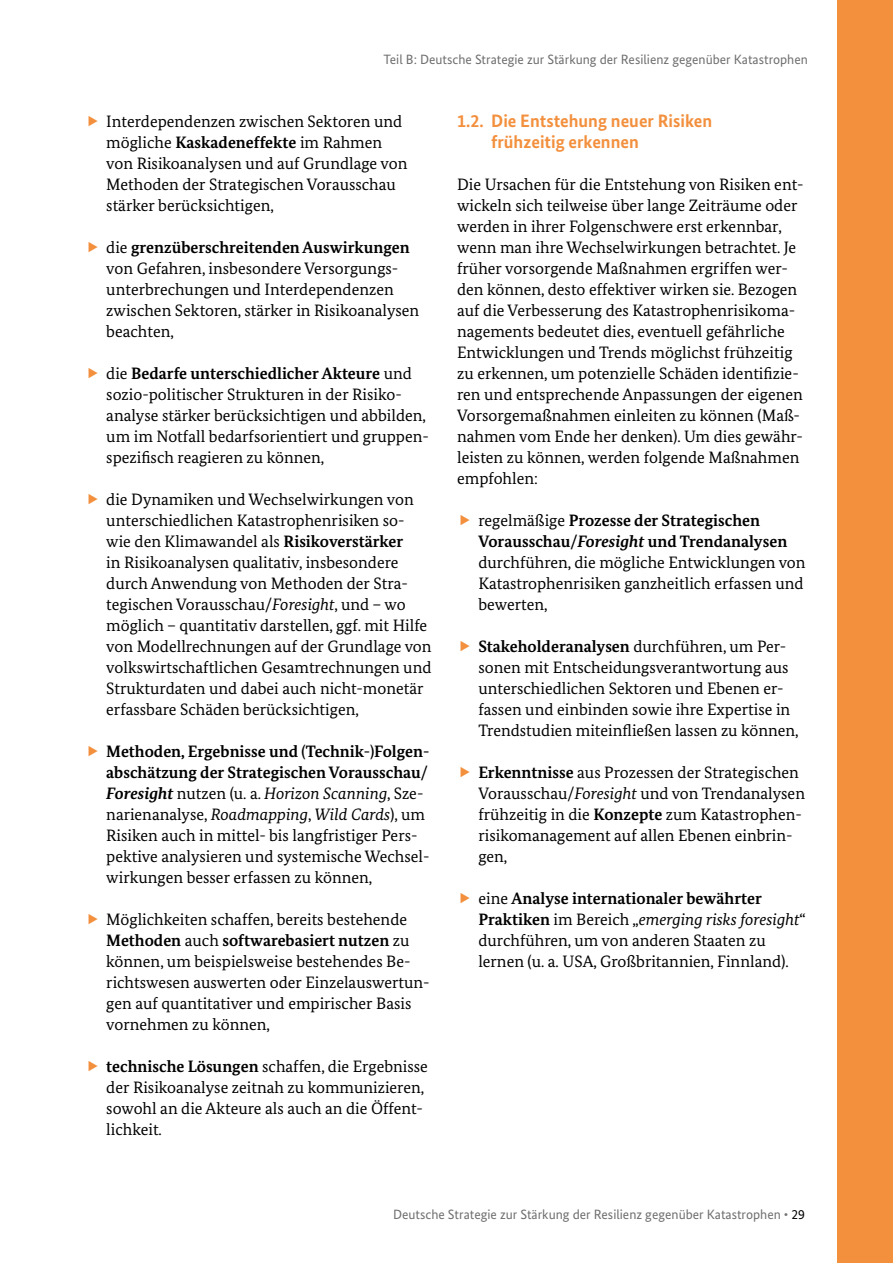
<style>
.page{position:relative;width:893px;height:1263px;background:#fff}
.page>*{position:absolute;margin:0;border:0;box-sizing:border-box;transform-origin:0 0}
.t1{font:700 18px/21px "Bundes Sans";color:#f3903e}
.t2{font:16.5px/21px "Bundes Serif";color:#000}
.t3{font:13.5px "Bundes Sans";color:#706f6f}
.s1{color:#f3903e}
.s2{font-weight:700}
.s3{font-style:italic}
.s4{font-weight:700;font-style:italic}
.s5{color:#000}
</style>
<div class="page">
<div style="left:838px;top:0;width:55px;height:1263px;background:#f3903e"></div>
<p class="t3" style="left:384px;top:51px;width:426px">Teil B: Deutsche Strategie zur Stärkung der Resilienz gegenüber Katastrophen</p>
<p class="t2" style="left:106px;top:111px;width:303px;text-indent:-21px"><span class="s1">►</span> Interdependenzen zwischen Sektoren und mögliche <span class="s2">Kaskadeneffekte</span> im Rahmen von Risikoanalysen und auf Grundlage von Methoden der Strategischen Vorausschau stärker berücksichtigen,</p>
<p class="t2" style="left:106px;top:237px;width:314px;text-indent:-21px"><span class="s1">►</span> die <span class="s2">grenzüberschreitenden Auswirkungen </span>von Gefahren, insbesondere Versorgungs&shy;unterbrechungen und Interdependenzen zwischen Sektoren, stärker in Risikoanalysen beachten,</p>
<p class="t2" style="left:106px;top:363px;width:322px;text-indent:-21px"><span class="s1">►</span> die <span class="s2">Bedarfe unterschiedlicher Akteure</span> und sozio-politischer Strukturen in der Risiko&shy;analyse stärker berücksichtigen und abbilden, um im Notfall bedarfsorientiert und gruppen&shy;spezifisch reagieren zu können,</p>
<p class="t2" style="left:106px;top:489px;width:327px;text-indent:-21px"><span class="s1">►</span> die Dynamiken und Wechselwirkungen von unterschiedlichen Katastrophenrisiken so&shy;wie den Klimawandel als <span class="s2">Risikoverstärker<br></span>in Risikoanalysen qualitativ, insbesondere durch Anwendung von Methoden der Stra&shy;tegischen Vorausschau/<span class="s3">Foresight</span>, und – wo möglich – quantitativ darstellen, ggf. mit Hilfe von Modellrechnungen auf der Grundlage von volkswirtschaftlichen Gesamtrechnungen und Strukturdaten und dabei auch nicht-monetär erfassbare Schäden berücksichtigen,</p>
<p class="t2" style="left:106px;top:741px;width:325px;text-indent:-21px"><span class="s1">►</span> <span class="s2">Methoden, Ergebnisse und (Technik-)Folgen&shy;abschätzung der Strategischen Vorausschau/ </span><span class="s4">Foresight</span> nutzen (u. a. <span class="s3">Horizon Scanning</span>, Sze&shy;narienanalyse, <span class="s3">Roadmapping</span>, <span class="s3">Wild Cards</span>), um Risiken auch in mittel- bis langfristiger Pers&shy;pektive analysieren und systemische Wechsel&shy;wirkungen besser erfassen zu können,</p>
<p class="t2" style="left:106px;top:909px;width:325px;text-indent:-21px"><span class="s1">►</span> Möglichkeiten schaffen, bereits bestehende <span class="s2">Methoden</span> auch <span class="s2">softwarebasiert nutzen</span> zu können, um beispielsweise bestehendes Be&shy;richtswesen auswerten oder Einzelauswertun&shy;gen auf quantitativer und empirischer Basis vornehmen zu können,</p>
<p class="t2" style="left:106px;top:1056px;width:323px;text-indent:-21px"><span class="s1">►</span> <span class="s2">technische Lösungen</span> schaffen, die Ergebnisse der Risikoanalyse zeitnah zu kommunizieren, sowohl an die Akteure als auch an die Öffent&shy;lichkeit.</p>
<h5 class="t1" style="left:491px;top:110px;width:223px;text-indent:-34px">1.2. Die Entstehung neuer Risiken frühzeitig erkennen</h5>
<p class="t2" style="left:457px;top:174px;width:348px">Die Ursachen für die Entstehung von Risiken ent&shy;wickeln sich teilweise über lange Zeiträume oder werden in ihrer Folgenschwere erst erkennbar, wenn man ihre Wechselwirkungen betrachtet. Je früher vorsorgende Maßnahmen ergriffen wer&shy;den können, desto effektiver wirken sie. Bezogen auf die Verbesserung des Katastrophenrisikoma&shy;nagements bedeutet dies, eventuell gefährliche Entwicklungen und Trends möglichst frühzeitig zu erkennen, um potenzielle Schäden identifizie&shy;ren und entsprechende Anpassungen der eigenen Vorsorgemaßnahmen einleiten zu können (Maß&shy;nahmen vom Ende her denken). Um dies gewähr&shy;leisten zu können, werden folgende Maßnahmen empfohlen:</p>
<p class="t2" style="left:478px;top:510px;width:329px;text-indent:-21px"><span class="s1">►</span> regelmäßige <span class="s2">Prozesse der Strategischen Vorausschau/</span><span class="s4">Foresight</span> <span class="s2">und Trendanalysen </span>durchführen, die mögliche Entwicklungen von Katastrophenrisiken ganzheitlich erfassen und bewerten,</p>
<p class="t2" style="left:478px;top:636px;width:322px;text-indent:-21px"><span class="s1">►</span> <span class="s2">Stakeholderanalysen</span> durchführen, um Per&shy;sonen mit Entscheidungsverantwortung aus unterschiedlichen Sektoren und Ebenen er&shy;fassen und einbinden sowie ihre Expertise in Trendstudien miteinfließen lassen zu können,</p>
<p class="t2" style="left:478px;top:762px;width:328px;text-indent:-21px"><span class="s1">►</span> <span class="s2">Erkenntnisse</span> aus Prozessen der Strategischen Vorausschau/<span class="s3">Foresight</span> und von Trendanalysen frühzeitig in die <span class="s2">Konzepte</span> zum Katastrophen&shy;risikomanagement auf allen Ebenen einbrin&shy;gen,</p>
<p class="t2" style="left:478px;top:888px;width:329px;text-indent:-21px"><span class="s1">►</span> eine <span class="s2">Analyse internationaler bewährter Praktiken</span> im Bereich „<span class="s3">emerging risks foresight</span>“ durchführen, um von anderen Staaten zu lernen (u. a. USA, Großbritannien, Finnland).</p>
<p class="t3" style="left:393px;top:1206px;width:413px">Deutsche Strategie zur Stärkung der Resilienz gegenüber Katastrophen • <span class="s5">29</span></p>
</div>
